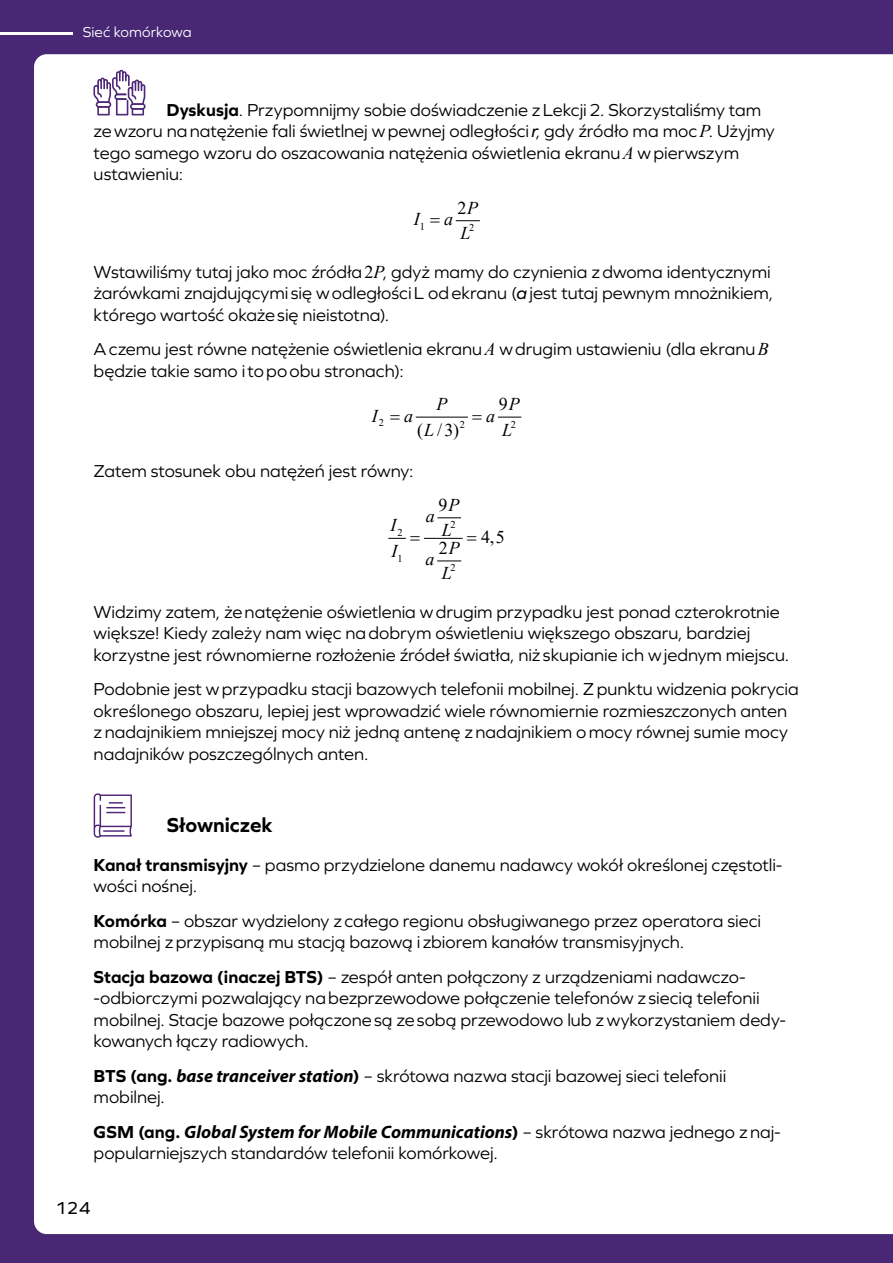
<style>
.page{position:relative;width:893px;height:1263px;background:#482775}
.page>*{position:absolute;margin:0;border:0;box-sizing:border-box;transform-origin:0 0}
.H2_śródtytuł2{font:700 21px "Graphie";color:#000}
.podstawowy{font:18px/21.6px "Graphie";color:#000}
.t1{font:18px "Times New Roman";color:#000}
.t2{font:italic 18px "Times New Roman";color:#000}
.t3{font:18px "Graphie";color:#000}
.t4{font:15px "Graphie";letter-spacing:.005em;color:#fff}
.t5{font:10.35px "Times New Roman";color:#000}
.s1{font-weight:700}
.s2{font-style:italic}
.s3{font-family:"Times New Roman";font-style:italic}
.s4{font-family:"Times New Roman"}
.s5{font-family:"Myriad Pro";font-weight:700;font-style:italic}
</style>
<div class="page">
<hr style="left:0;top:32px;width:73px;height:2px;background:#fff">
<div style="left:34px;top:54px;width:859px;height:1180px;background:#fff"></div>
<svg style="left:456px;top:220px;width:23px;height:1px"></svg>
<hr style="left:416px;top:417px;width:51px;height:1px;background:#000">
<svg style="left:498px;top:417px;width:23px;height:1px"></svg>
<svg style="left:438px;top:517px;width:22px;height:1px"></svg>
<svg style="left:438px;top:561px;width:23px;height:1px"></svg>
<hr style="left:424px;top:538px;width:38px;height:1px;background:#000">
<svg style="left:93px;top:70px;width:53px;height:45px"></svg>
<svg style="left:94px;top:793px;width:38px;height:45px;background:#d3c9dd"></svg>
<svg style="left:430px;top:218px;width:10px;height:5px"></svg>
<svg style="left:390px;top:415px;width:10px;height:4px"></svg>
<svg style="left:473px;top:415px;width:9px;height:4px"></svg>
<svg style="left:389px;top:536px;width:31px;height:4px"></svg>
<svg style="left:467px;top:536px;width:9px;height:4px"></svg>
<p class="t4" style="left:83px;top:24px;width:110px">Sieć komórkowa</p>
<p class="podstawowy" style="left:94px;top:98px;width:683px;text-indent:73px"><span class="s1">Dyskusja</span>. Przypomnijmy sobie doświadczenie zLekcji2. Skorzystaliśmy tam zewzoru nanatężenie fali świetlnej wpewnej odległości<span class="s2">r</span>, gdy źródło ma moc<span class="s3">P</span>. Użyjmy tego samego wzoru do oszacowania natężenia oświetlenia ekranu<span class="s3">A</span> wpierwszym ustawieniu:</p>
<p class="t1" style="left:457px;top:195px;width:22px">2<span class="s2">P</span></p>
<p class="t2" style="left:414px;top:207px;width:7px">I</p>
<p class="t2" style="left:444px;top:207px;width:10px">a</p>
<p class="t5" style="left:420px;top:219px;width:7px">1</p>
<p class="t5" style="left:469px;top:220px;width:7px">2</p>
<p class="t2" style="left:460px;top:221px;width:12px">L</p>
<p class="podstawowy" style="left:94px;top:260px;width:681px">Wstawiliśmy tutaj jako moc źródła<span class="s4">2</span><span class="s3">P</span>, gdyż mamy do czynienia zdwoma identycznymi żarówkami znajdującymi się wodległościL odekranu (<span class="s2">a</span>jest tutaj pewnym mnożnikiem, którego wartość okażesię nieistotna).</p>
<p class="podstawowy" style="left:94px;top:338px;width:677px">Aczemu jest równe natężenie oświetlenia ekranu<span class="s3">A</span> wdrugim ustawieniu (dla ekranu<span class="s3">B </span>będzie takie samo itopoobu stronach):</p>
<p class="t5" style="left:379px;top:415px;width:7px">2</p>
<p class="t5" style="left:460px;top:417px;width:7px">2</p>
<p class="t5" style="left:511px;top:417px;width:7px">2</p>
<p class="t1" style="left:499px;top:392px;width:22px">9<span class="s2">P</span></p>
<p class="t2" style="left:437px;top:392px;width:12px">P</p>
<p class="t2" style="left:372px;top:403px;width:7px">I</p>
<p class="t2" style="left:404px;top:403px;width:10px">a</p>
<p class="t2" style="left:486px;top:403px;width:10px">a</p>
<p class="t2" style="left:424px;top:417px;width:12px">L</p>
<p class="t2" style="left:502px;top:417px;width:12px">L</p>
<p class="podstawowy" style="left:94px;top:460px;width:321px">Zatem stosunek obu natężeń jest równy:</p>
<p class="t1" style="left:417px;top:417px;width:43px">( /3)</p>
<p class="t1" style="left:439px;top:492px;width:22px">9<span class="s2">P</span></p>
<p class="t2" style="left:426px;top:504px;width:10px">a</p>
<p class="t2" style="left:391px;top:513px;width:7px">I</p>
<p class="t2" style="left:442px;top:518px;width:12px">L</p>
<p class="t2" style="left:391px;top:538px;width:7px">I</p>
<p class="t2" style="left:426px;top:547px;width:10px">a</p>
<p class="t2" style="left:442px;top:561px;width:12px">L</p>
<p class="podstawowy" style="left:94px;top:600px;width:697px">Widzimy zatem, żenatężenie oświetlenia wdrugim przypadku jest ponad czterokrotnie większe! Kiedy zależy nam więc nadobrym oświetleniu większego obszaru, bardziej korzystne jest równomierne rozłożenie źródeł światła, niż skupianie ich wjednym miejscu.</p>
<p class="podstawowy" style="left:94px;top:678px;width:707px">Podobnie jest wprzypadku stacji bazowych telefonii mobilnej. Zpunktu widzenia pokrycia określonego obszaru, lepiej jest wprowadzić wiele równomiernie rozmieszczonych anten znadajnikiem mniejszej mocy niż jedną antenę znadajnikiem omocy równej sumie mocy nadajników poszczególnych anten.</p>
<p class="t5" style="left:450px;top:517px;width:7px">2</p>
<p class="t5" style="left:398px;top:525px;width:7px">2</p>
<p class="t5" style="left:397px;top:551px;width:7px">1</p>
<p class="t1" style="left:481px;top:524px;width:25px">4,5</p>
<p class="t1" style="left:439px;top:536px;width:22px">2<span class="s2">P</span></p>
<p class="t5" style="left:450px;top:560px;width:7px">2</p>
<p class="H2_śródtytuł2" style="left:167px;top:813px;width:107px">Słowniczek</p>
<p class="podstawowy" style="left:94px;top:853px;width:690px"><span class="s1">Kanał transmisyjny</span> – pasmo przydzielone danemu nadawcy wokół określonej częstotli&shy;wości nośnej.</p>
<p class="podstawowy" style="left:94px;top:909px;width:669px"><span class="s1">Komórka</span> – obszar wydzielony z całego regionu obsługiwanego przez operatora sieci mobilnej zprzypisaną mu stacją bazową i zbiorem kanałów transmisyjnych.</p>
<p class="podstawowy" style="left:94px;top:965px;width:694px"><span class="s1">Stacja bazowa (inaczej BTS)</span> – zespół anten połączony z urządzeniami nadawczo--odbiorczymi pozwalający nabezprzewodowe połączenie telefonów z siecią telefonii mobilnej. Stacje bazowe połączonesą zesobą przewodowo lub zwykorzystaniem dedy&shy;kowanych łączy radiowych.</p>
<p class="podstawowy" style="left:94px;top:1064px;width:634px"><span class="s1">BTS (ang.</span> <span class="s5">base tranceiver station</span><span class="s1">)</span> – skrótowa nazwa stacji bazowej sieci telefonii mobilnej.</p>
<p class="podstawowy" style="left:94px;top:1120px;width:689px"><span class="s1">GSM (ang.</span> <span class="s5">Global System for Mobile Communications</span><span class="s1">)</span> – skrótowa nazwa jednego znaj&shy;popularniejszych standardów telefonii komórkowej.</p>
<p class="t3" style="left:55px;top:1197px;width:37px">124</p>
</div>
